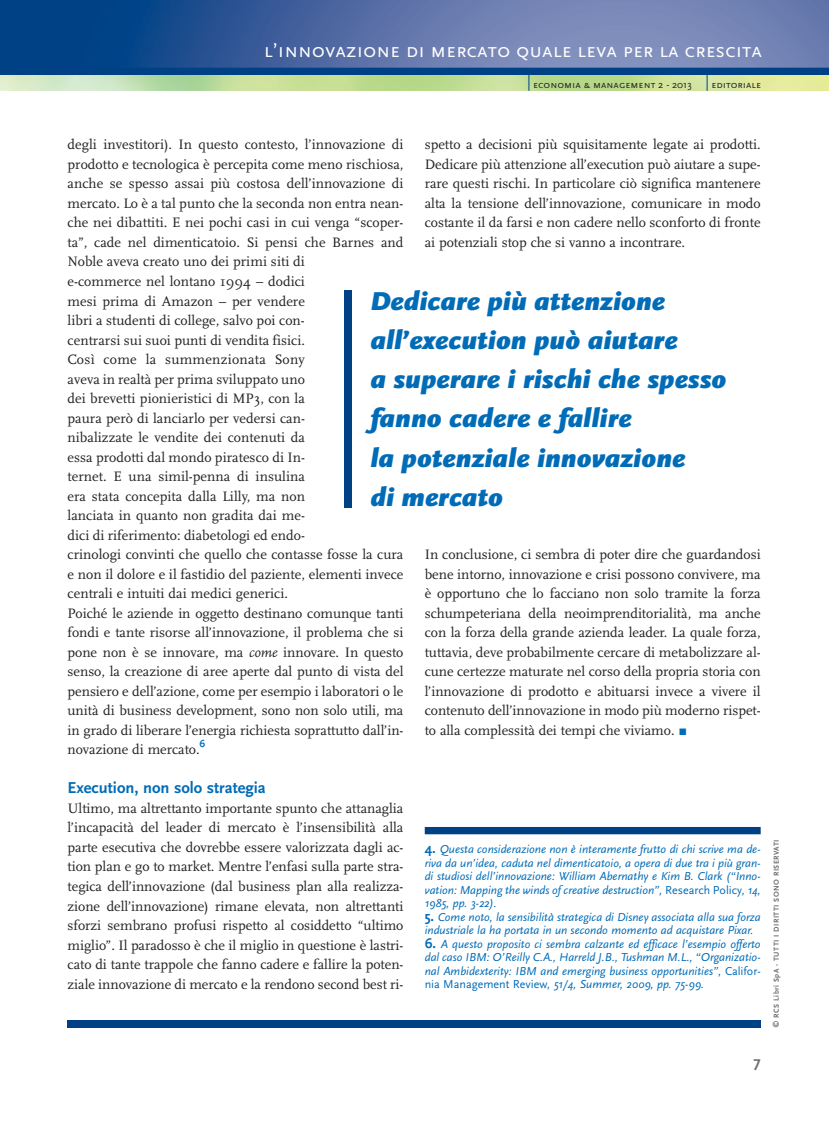
<style>
.page{position:relative;width:829px;height:1148px;background:#fff}
.page>*{position:absolute;margin:0;border:0;box-sizing:border-box;transform-origin:0 0}
.t1{font:italic 900 27px/39px "Scala Sans";color:#006cb7}
.t2{font:20.7px "Scala Sans Caps";color:#fff}
.t3{font:700 16.5px "Scala Sans";color:#006cb7}
.t4{font:700 15.75px "Scala Sans";color:#6d6e70}
.t5{font:14.25px/19.5px "Scala";letter-spacing:.005em;color:#231f20;text-align:justify}
.t6{font:italic 12px/13.5px "Scala Sans";color:#006cb7;text-align:justify}
.t7{font:10.5px "Scala Sans Caps";color:#231f20}
.t8{font:700 10.5px "Scala Sans";color:#006cb7}
.t9{font:700 7.5px "Scala Sans";letter-spacing:.055em;color:#6d6e70}
.s1{font-family:"Scala Sans"}
.s2{font-style:italic}
.s3{color:#006cb7}
.s4{font-weight:700;font-style:normal;font-size:14.25px}
.s5{font-style:normal}
</style>
<div class="page">
<img style="left:0;top:0;width:829px;height:91px">
<div style="left:0;top:68px;width:829px;height:7px;background:#004185"></div>
<svg style="left:528px;top:75px;width:1px;height:16px"></svg>
<svg style="left:707px;top:75px;width:1px;height:16px"></svg>
<div style="left:425px;top:826px;width:336px;height:8px;background:#004185"></div>
<div style="left:344px;top:291px;width:7px;height:217px;background:#004185"></div>
<div style="left:68px;top:1019px;width:693px;height:8px;background:#004185"></div>
<h2 class="t2" style="left:264px;top:38px;width:500px">l’innovazione di mercato quale leva per la crescita</h2>
<p class="t7" style="left:533px;top:79px;width:160px">economia &amp; management <span class="s1">2 - 2013</span></p>
<p class="t7" style="left:711px;top:79px;width:51px">editoriale</p>
<p class="t5" style="left:425px;top:136px;width:337px">spetto a decisioni più squisitamente legate ai prodotti.<br>Dedicare più attenzione all’execution può aiutare a supe&shy;rare questi rischi. In particolare ciò significa mantenere alta la tensione dell’innovazione, comunicare in modo costante il da farsi e non cadere nello sconforto di fronte ai potenziali stop che si vanno a incontrare.</p>
<p class="t5" style="left:68px;top:136px;width:337px;text-align:left">degli investitori). In questo contesto, l’innovazione di prodotto e tecnologica è percepita come meno rischiosa, anche se spesso assai più costosa dell’innovazione di mercato. Lo è a tal punto che la seconda non entra nean&shy;che nei dibattiti. E nei pochi casi in cui venga “scoper&shy;ta”, cade nel dimenticatoio. Si pensi che Barnes and Noble aveva creato uno dei primi siti di<br>e-commerce nel lontano 1994 – dodici<br>mesi prima di Amazon – per vendere<br>libri a studenti di college, salvo poi con-<br>centrarsi sui suoi punti di vendita fisici.<br>Così come la summenzionata Sony<br>aveva in realtà per prima sviluppato uno<br>dei brevetti pionieristici di MP3, con la<br>paura però di lanciarlo per vedersi can-<br>nibalizzate le vendite dei contenuti da<br>essa prodotti dal mondo piratesco di In-<br>ternet. E una simil-penna di insulina<br>era stata concepita dalla Lilly, ma non<br>lanciata in quanto non gradita dai me-<br>dici di riferimento: diabetologi ed endo-<br>crinologi convinti che quello che contasse fosse la cura e non il dolore e il fastidio del paziente, elementi invece centrali e intuiti dai medici generici.<br>Poiché le aziende in oggetto destinano comunque tanti fondi e tante risorse all’innovazione, il problema che si pone non è se innovare, ma <span class="s2">come</span> innovare. In questo senso, la creazione di aree aperte dal punto di vista del pensiero e dell’azione, come per esempio i laboratori o le unità di business development, sono non solo utili, ma in grado di liberare l’energia richiesta soprattutto dall’in&shy;novazione di mercato.</p>
<h1 class="t1" style="left:370px;top:284px;width:358px">Dedicare più attenzione all’execution può aiutare<br>a superare i rischi che spesso fanno cadere e fallire<br>la potenziale innovazione<br>di mercato</h1>
<p class="t5" style="left:425px;top:546px;width:337px">In conclusione, ci sembra di poter dire che guardandosi bene intorno, innovazione e crisi possono convivere, ma è opportuno che lo facciano non solo tramite la forza schumpeteriana della neoimprenditorialità, ma anche con la forza della grande azienda leader. La quale forza, tuttavia, deve probabilmente cercare di metabolizzare al&shy;cune certezze maturate nel corso della propria storia con l’innovazione di prodotto e abituarsi invece a vivere il contenuto dell’innovazione in modo più moderno rispet&shy;to alla complessità dei tempi che viviamo. <span class="s3">π</span></p>
<p class="t8" style="left:200px;top:738px;width:7px">6</p>
<p class="t3" style="left:68px;top:781px;width:200px">Execution, non solo strategia</p>
<p class="t5" style="left:68px;top:799px;width:337px">Ultimo, ma altrettanto importante spunto che attanaglia l’incapacità del leader di mercato è l’insensibilità alla parte esecutiva che dovrebbe essere valorizzata dagli ac&shy;tion plan e go to market. Mentre l’enfasi sulla parte stra&shy;tegica dell’innovazione (dal business plan alla realizza&shy;zione dell’innovazione) rimane elevata, non altrettanti sforzi sembrano profusi rispetto al cosiddetto “ultimo miglio”. Il paradosso è che il miglio in questione è lastri&shy;cato di tante trappole che fanno cadere e fallire la poten&shy;ziale innovazione di mercato e la rendono second best ri-</p>
<p class="t6" style="left:425px;top:843px;width:337px"><span class="s4">4.</span> Questa considerazione non è interamente frutto di chi scrive ma de&shy;riva da un’idea, caduta nel dimenticatoio, a opera di due tra i più gran&shy;di studiosi dell’innovazione: William Abernathy e Kim B. Clark (“Inno&shy;vation: Mapping the winds of creative destruction”, <span class="s5">Research Policy</span>, 14, 1985, pp. 3-22).</p>
<p class="t6" style="left:425px;top:911px;width:337px"><span class="s4">5.</span> Come noto, la sensibilità strategica di Disney associata alla sua forza industriale la ha portata in un secondo momento ad acquistare Pixar.</p>
<p class="t6" style="left:425px;top:938px;width:337px"><span class="s4">6.</span> A questo proposito ci sembra calzante ed efficace l’esempio offerto dal caso IBM: O’Reilly C.A., Harreld J.B., Tushman M.L., “Organizatio&shy;nal Ambidexterity: IBM and emerging business opportunities”, <span class="s5">Califor&shy;nia Management Review</span>, 51/4, Summer, 2009, pp. 75-99.</p>
<p class="t9" style="left:773px;top:1027px;width:189px;rotate:-90deg">© RCS Libri SpA - TUTTI I DIRITTI SONO RISERVATI</p>
<p class="t4" style="left:753px;top:1054px;width:9px">7</p>
</div>
